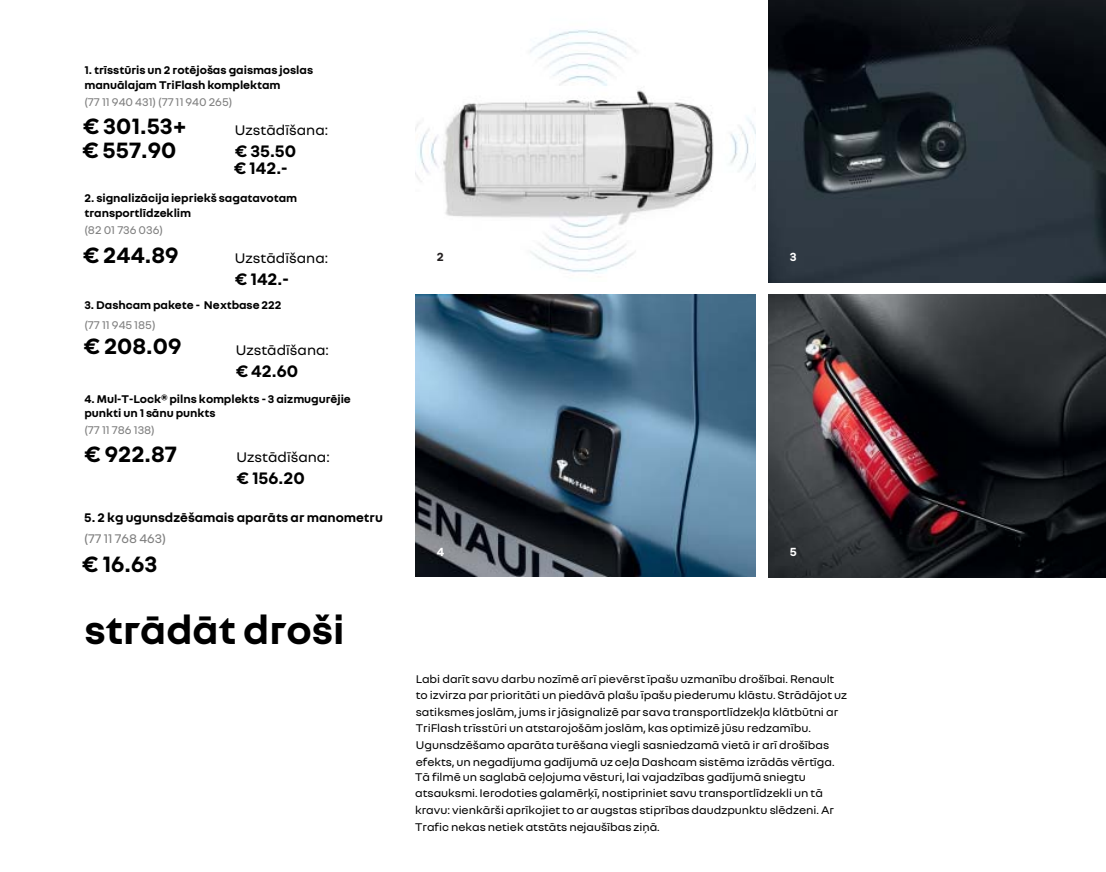
<style>
.page{position:relative;width:1106px;height:872px;background:#fff}
.page>*{position:absolute;margin:0;border:0;box-sizing:border-box;transform-origin:0 0}
.t1{font:700 42px "Nouvel R";color:#000}
.t2{font:700 24px "Nouvel R";color:#000}
.t3{font:700 18px "Nouvel R";color:#000}
.t4{font:15px "Nouvel R";color:#000}
.t5{font:700 13.5px "Nouvel R";color:#000}
.t6{font:13.5px "Nouvel R";color:#7f7f7f}
.t7{font:700 12.75px "Nouvel R";color:#fff}
.t8{font:700 12.75px "Nouvel R";color:#231f20}
.t9{font:12px/16.5px "Nouvel R";color:#000}
.t10{font:700 12px/14.4px "Nouvel R";color:#000}
.t11{font:12px "Nouvel R";color:#7f7f7f}
.s1{font-style:inherit}
</style>
<div class="page">
<img style="left:768px;top:0;width:338px;height:282px">
<img style="left:768px;top:295px;width:338px;height:282px">
<img style="left:415px;top:295px;width:340px;height:282px">
<img style="left:415px;top:30px;width:340px;height:244px">
<p class="t10" style="left:84px;top:63px;width:230px">1. trīsstūris un 2 rotējošas gaismas joslas manuālajam TriFlash komplektam</p>
<p class="t11" style="left:84px;top:94px;width:149px">(77 11 940 431) (77 11 940 265)</p>
<h2 class="t2" style="left:83px;top:111px;width:106px">€ 301.53<span class="s1">+</span></h2>
<p class="t4" style="left:235px;top:120px;width:95px">Uzstādīšana:</p>
<h3 class="t3" style="left:235px;top:139px;width:63px">€ 35.50</h3>
<h2 class="t2" style="left:82px;top:134px;width:96px">€ 557.90</h2>
<h3 class="t3" style="left:234px;top:156px;width:55px">€ 142.<span class="s1">-</span></h3>
<p class="t10" style="left:84px;top:191px;width:214px">2. signalizācija iepriekš sagatavotam transportlīdzeklim</p>
<p class="t11" style="left:84px;top:222px;width:80px">(82 01 736 036)</p>
<h2 class="t2" style="left:83px;top:239px;width:97px">€ 244.89</h2>
<p class="t4" style="left:235px;top:248px;width:95px">Uzstādīšana:</p>
<h3 class="t3" style="left:235px;top:267px;width:55px">€ 142.<span class="s1">-</span></h3>
<p class="t10" style="left:84px;top:297px;width:198px">3. Dashcam pakete - Nextbase 222</p>
<p class="t11" style="left:84px;top:317px;width:73px">(77 11 945 185)</p>
<h2 class="t2" style="left:83px;top:331px;width:99px">€ 208.09</h2>
<p class="t4" style="left:236px;top:340px;width:95px">Uzstādīšana:</p>
<h3 class="t3" style="left:236px;top:359px;width:64px">€ 42.60</h3>
<p class="t10" style="left:84px;top:391px;width:268px">4. Mul-T-Lock® pilns komplekts - 3 aizmugurējie punkti un 1 sānu punkts</p>
<p class="t11" style="left:84px;top:423px;width:72px">(77 11 786 138)</p>
<h2 class="t2" style="left:84px;top:438px;width:94px">€ 922.87</h2>
<p class="t4" style="left:237px;top:447px;width:95px">Uzstādīšana:</p>
<h3 class="t3" style="left:236px;top:466px;width:70px">€ 156.20</h3>
<p class="t5" style="left:84px;top:509px;width:300px">5. 2 kg ugunsdzēšamais aparāts ar manometru</p>
<p class="t6" style="left:84px;top:530px;width:83px">(77 11 768 463)</p>
<h2 class="t2" style="left:82px;top:548px;width:77px">€ 16.63</h2>
<h1 class="t1" style="left:84px;top:602px;width:262px">strādāt droši</h1>
<p class="t8" style="left:437px;top:252px;width:9px">2</p>
<p class="t7" style="left:789px;top:252px;width:8px">3</p>
<p class="t7" style="left:437px;top:547px;width:9px">4</p>
<p class="t7" style="left:789px;top:547px;width:9px">5</p>
<p class="t9" style="left:416px;top:670px;width:433px">Labi darīt savu darbu nozīmē arī pievērst īpašu uzmanību drošībai. Renault to izvirza par prioritāti un piedāvā plašu īpašu piederumu klāstu. Strādājot uz satiksmes joslām, jums ir jāsignalizē par sava transportlīdzekļa klātbūtni ar TriFlash trīsstūri un atstarojošām joslām, kas optimizē jūsu redzamību.<br>Ugunsdzēšamo aparāta turēšana viegli sasniedzamā vietā ir arī drošības efekts, un negadījuma gadījumā uz ceļa Dashcam sistēma izrādās vērtīga.</p>
<p class="t9" style="left:415px;top:768px;width:420px">Tā filmē un saglabā ceļojuma vēsturi, lai vajadzības gadījumā sniegtu atsauksmi. Ierodoties galamērķī, nostipriniet savu transportlīdzekli un tā kravu: vienkārši aprīkojiet to ar augstas stiprības daudzpunktu slēdzeni. Ar Trafic nekas netiek atstāts nejaušības ziņā.</p>
</div>
